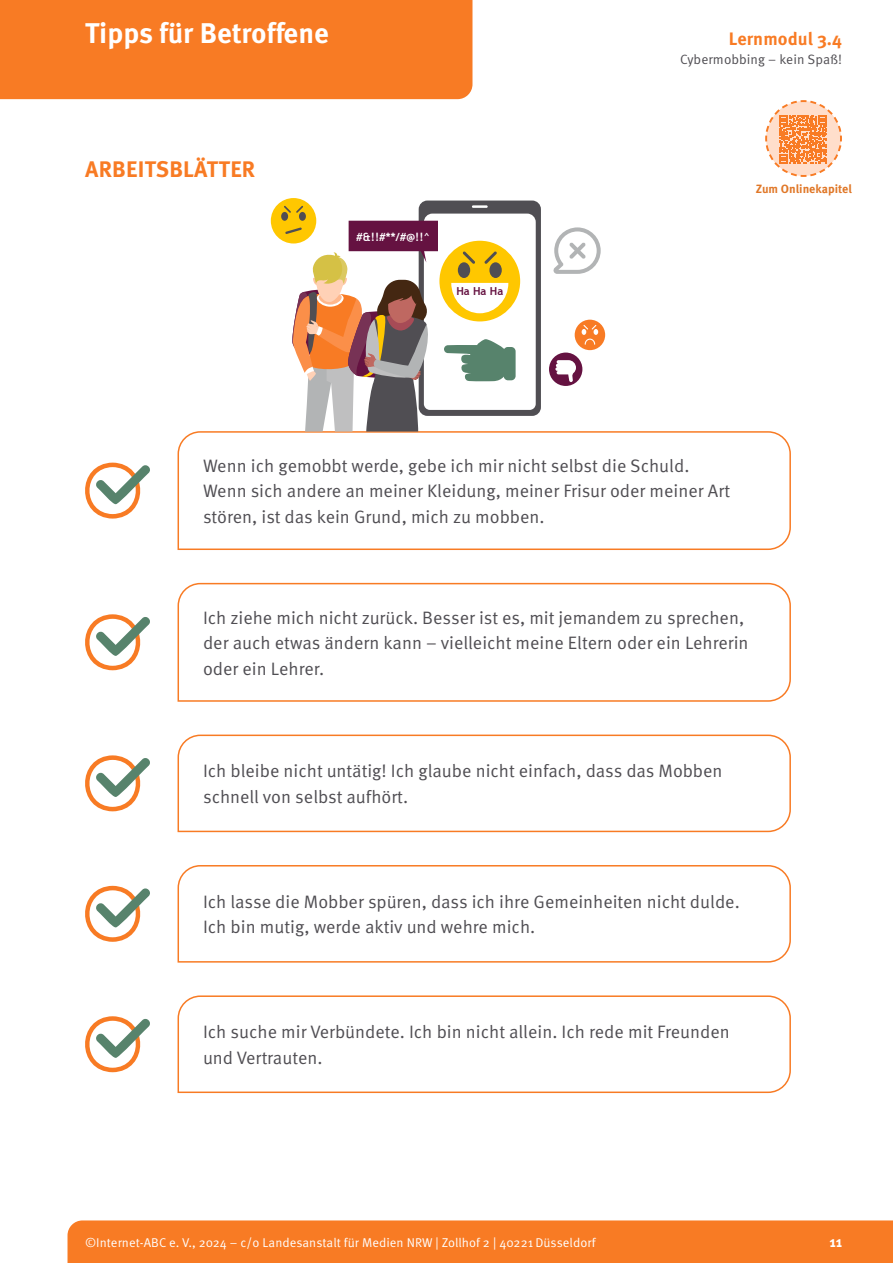
<style>
.page{position:relative;width:893px;height:1263px;background:#fff}
.page>*{position:absolute;margin:0;border:0;box-sizing:border-box;transform-origin:0 0}
.t1{font:700 28.5px "Meta Pro";color:#fff}
.t2{font:700 22.5px "Meta Pro";letter-spacing:.01em;color:#f87b24}
.t3{font:18px/25.5px "Meta Pro Norm";color:#504e53}
.t4{font:700 18px "Meta Pro";letter-spacing:.005em;color:#f87b24}
.t5{font:700 15px "Meta Pro";color:#fff}
.t6{font:13.5px "Meta Pro Norm";letter-spacing:.005em;color:#504e53}
.t7{font:12.75px "Meta Pro Norm";letter-spacing:.005em;color:#fff}
.t8{font:700 12px "Meta Pro";color:#e07727}
.t9{font:700 11.25px "Trebuchet MS";color:#fff}
.t10{font:700 10.95px "Trebuchet MS";color:#651241}
</style>
<div class="page">
<div style="left:0;top:0;width:472px;height:99px;background:#f87b24"></div>
<div style="left:68px;top:1220px;width:825px;height:43px;background:#f87b24"></div>
<svg style="left:85px;top:462px;width:65px;height:57px"></svg>
<svg style="left:177px;top:431px;width:614px;height:119px"></svg>
<svg style="left:85px;top:614px;width:65px;height:56px"></svg>
<svg style="left:177px;top:582px;width:614px;height:120px"></svg>
<svg style="left:85px;top:755px;width:65px;height:56px"></svg>
<svg style="left:177px;top:734px;width:614px;height:99px"></svg>
<svg style="left:85px;top:886px;width:65px;height:56px"></svg>
<svg style="left:177px;top:865px;width:614px;height:98px"></svg>
<svg style="left:85px;top:1016px;width:65px;height:56px"></svg>
<svg style="left:177px;top:995px;width:614px;height:99px"></svg>
<svg style="left:765px;top:100px;width:77px;height:77px"></svg>
<div style="left:271px;top:198px;width:45px;height:45px;background:#ffc700;border-radius:50%"></div>
<div style="left:281px;top:212px;width:7px;height:9px;background:#504e53;border-radius:50%"></div>
<div style="left:575px;top:320px;width:30px;height:30px;background:#f87b24;border-radius:50%"></div>
<svg style="left:582px;top:325px;width:16px;height:20px"></svg>
<div style="left:549px;top:353px;width:33px;height:33px;background:#651241;border-radius:50%"></div>
<svg style="left:555px;top:360px;width:21px;height:22px"></svg>
<svg style="left:553px;top:227px;width:48px;height:47px"></svg>
<svg style="left:284px;top:201px;width:257px;height:230px"></svg>
<h1 class="t1" style="left:85px;top:11px;width:245px">Tipps für Betroffene</h1>
<p class="t2" style="left:85px;top:151px;width:172px">ARBEITSBLÄTTER</p>
<p class="t9" style="left:356px;top:230px;width:75px">#&amp;!!#**/#@!!^</p>
<p class="t10" style="left:456px;top:284px;width:48px">Ha Ha Ha</p>
<p class="t4" style="left:729px;top:24px;width:115px">Lernmodul 3.4</p>
<p class="t6" style="left:680px;top:49px;width:164px">Cybermobbing – kein Spaß!</p>
<p class="t8" style="left:756px;top:180px;width:98px">Zum Onlinekapitel</p>
<p class="t3" style="left:203px;top:452px;width:529px">Wenn ich gemobbt werde, gebe ich mir nicht selbst die Schuld.<br>Wenn sich andere an meiner Kleidung, meiner Frisur oder meiner Art stören, ist das kein Grund, mich zu mobben.</p>
<p class="t3" style="left:203px;top:603px;width:547px">Ich ziehe mich nicht zurück. Besser ist es, mit jemandem zu sprechen, der auch etwas ändern kann – vielleicht meine Eltern oder ein Lehrerin oder ein Lehrer.</p>
<p class="t3" style="left:203px;top:757px;width:521px">Ich bleibe nicht untätig! Ich glaube nicht einfach, dass das Mobben schnell von selbst aufhört.</p>
<p class="t3" style="left:203px;top:888px;width:538px">Ich lasse die Mobber spüren, dass ich ihre Gemeinheiten nicht dulde.<br>Ich bin mutig, werde aktiv und wehre mich.</p>
<p class="t3" style="left:203px;top:1018px;width:528px">Ich suche mir Verbündete. Ich bin nicht allein. Ich rede mit Freunden und Vertrauten.</p>
<p class="t7" style="left:85px;top:1232px;width:512px">©Internet-ABC e. V., 2024 – c/o Landesanstalt für Medien NRW | Zollhof 2 | 40221 Düsseldorf</p>
<p class="t5" style="left:829px;top:1230px;width:14px">11</p>
</div>
